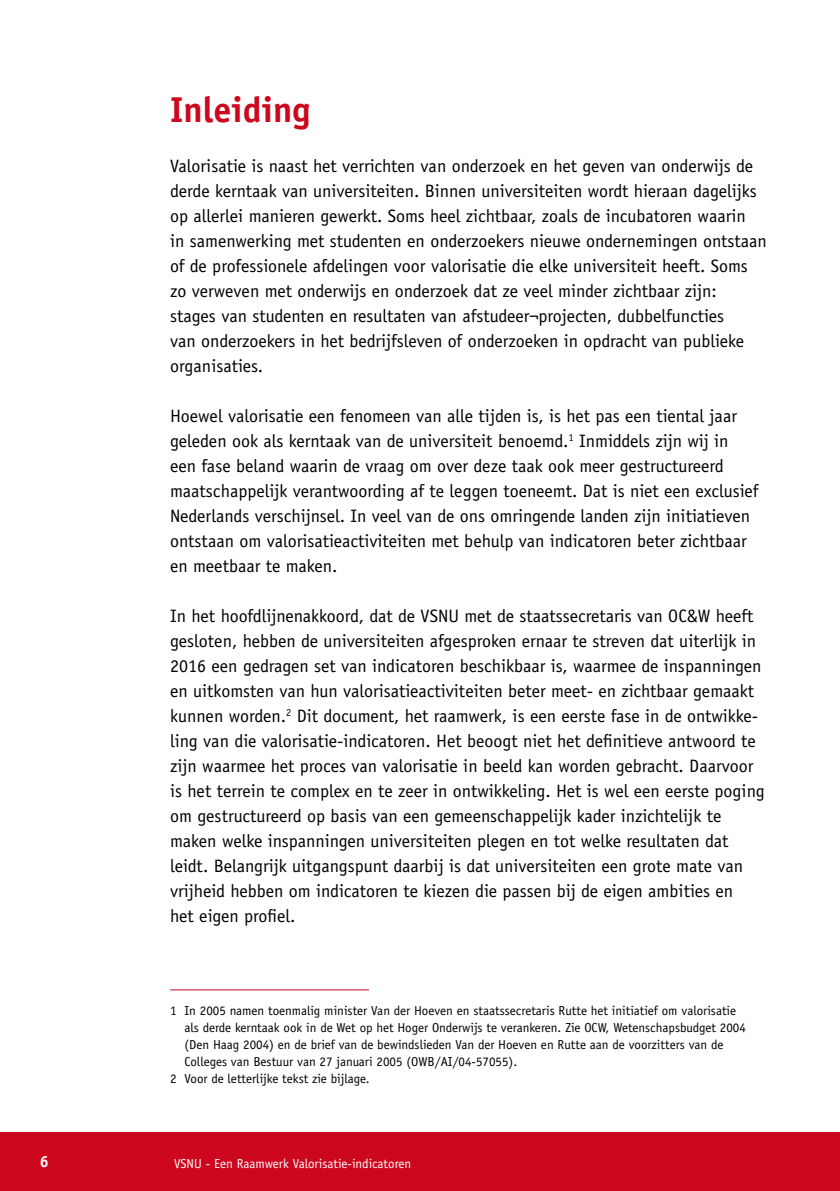
<style>
.page{position:relative;width:840px;height:1191px;background:#fff}
.page>*{position:absolute;margin:0;border:0;box-sizing:border-box;transform-origin:0 0}
.t1{font:700 36px "Officina Sans";color:#cd071e}
.t2{font:18px/25px "Officina Sans";color:#000}
.t3{font:700 16px "Officina Sans";color:#fff}
.t4{font:13px "Officina Sans";color:#000}
.t5{font:13px "Officina Sans";color:#fff}
</style>
<div class="page">
<div style="left:0;top:1132px;width:839px;height:59px;background:#cd071e"></div>
<hr style="left:170px;top:989px;width:199px;height:1px;background:#cd071e">
<h1 class="t1" style="left:170px;top:87px;width:142px">Inleiding</h1>
<p class="t2" style="left:170px;top:153px;width:597px">Valorisatie is naast het verrichten van onderzoek en het geven van onderwijs de derde kerntaak van universiteiten. Binnen universiteiten wordt hieraan dagelijks op allerlei manieren gewerkt. Soms heel zichtbaar, zoals de incubatoren waarin<br>in samenwerking met studenten en onderzoekers nieuwe ondernemingen ontstaan of de professionele afdelingen voor valorisatie die elke universiteit heeft. Soms zo verweven met onderwijs en onderzoek dat ze veel minder zichtbaar zijn: stages van studenten en resultaten van afstudeer¬projecten, dubbelfuncties<br>van onderzoekers in het bedrijfsleven of onderzoeken in opdracht van publieke organisaties.</p>
<p class="t2" style="left:170px;top:403px;width:589px">Hoewel valorisatie een fenomeen van alle tijden is, is het pas een tiental jaar geleden ook als kerntaak van de universiteit benoemd.<sup>1</sup> Inmiddels zijn wij in een fase beland waarin de vraag om over deze taak ook meer gestructureerd maatschappelijk verantwoording af te leggen toeneemt. Dat is niet een exclusief Nederlands verschijnsel. In veel van de ons omringende landen zijn initiatieven ontstaan om valorisatieactiviteiten met behulp van indicatoren beter zichtbaar en meetbaar te maken.</p>
<p class="t2" style="left:170px;top:603px;width:595px">In het hoofdlijnenakkoord, dat de VSNU met de staatssecretaris van OC&amp;W heeft gesloten, hebben de universiteiten afgesproken ernaar te streven dat uiterlijk in 2016 een gedragen set van indicatoren beschikbaar is, waarmee de inspanningen en uitkomsten van hun valorisatieactiviteiten beter meet- en zichtbaar gemaakt kunnen worden.<sup>2</sup> Dit document, het raamwerk, is een eerste fase in de ontwikke&shy;ling van die valorisatie-indicatoren. Het beoogt niet het definitieve antwoord te zijn waarmee het proces van valorisatie in beeld kan worden gebracht. Daarvoor is het terrein te complex en te zeer in ontwikkeling. Het is wel een eerste poging om gestructureerd op basis van een gemeenschappelijk kader inzichtelijk te maken welke inspanningen universiteiten plegen en tot welke resultaten dat leidt. Belangrijk uitgangspunt daarbij is dat universiteiten een grote mate van vrijheid hebben om indicatoren te kiezen die passen bij de eigen ambities en<br>het eigen profiel.</p>
<p class="t4" style="left:170px;top:1002px;width:567px">1 In 2005 namen toenmalig minister Van der Hoeven en staatssecretaris Rutte het initiatief om valorisatie</p>
<p class="t4" style="left:184px;top:1019px;width:562px">als derde kerntaak ook in de Wet op het Hoger Onderwijs te verankeren. Zie OCW, Wetenschapsbudget 2004</p>
<p class="t4" style="left:184px;top:1036px;width:540px">(Den Haag 2004) en de brief van de bewindslieden Van der Hoeven en Rutte aan de voorzitters van de</p>
<p class="t4" style="left:184px;top:1053px;width:334px">Colleges van Bestuur van 27 januari 2005 (OWB/AI/04-57055).</p>
<p class="t4" style="left:170px;top:1070px;width:201px">2 Voor de letterlijke tekst zie bijlage.</p>
<p class="t3" style="left:40px;top:1151px;width:10px">6</p>
<p class="t5" style="left:174px;top:1155px;width:238px">VSNU - Een Raamwerk Valorisatie-indicatoren</p>
</div>
